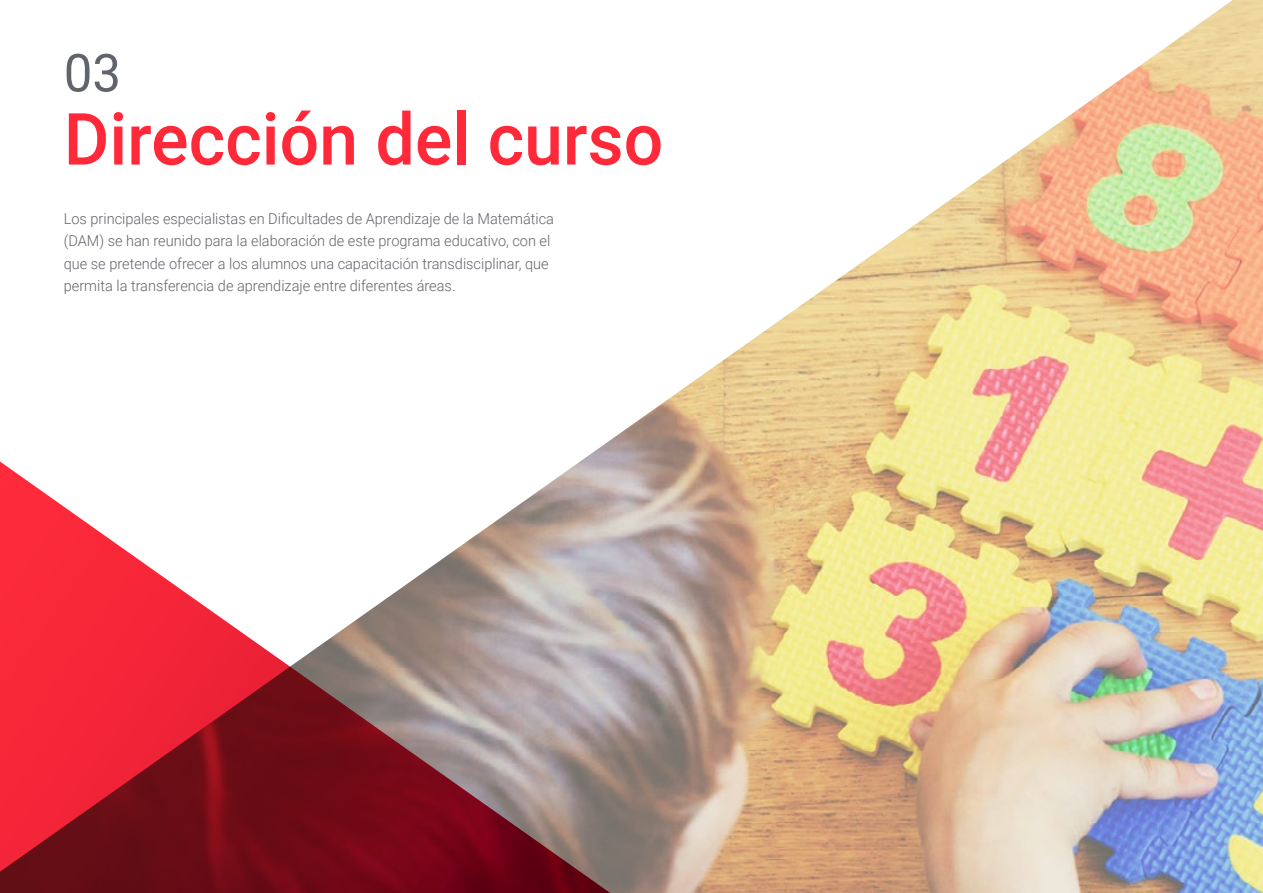
<style>
.page{position:relative;width:1263px;height:893px;background:#fff}
.page>*{position:absolute;margin:0;border:0;box-sizing:border-box;transform-origin:0 0}
.t1{font:500 72px "Roboto";color:#ff293a}
.t2{font:52.5px "Roboto";color:#61646a}
.t3{font:300 15px/22.5px "Roboto";color:#61646a}
</style>
<div class="page">
<img style="left:602px;top:0;width:661px;height:893px">
<svg style="left:0;top:446px;width:640px;height:447px"></svg>
<h2 class="t2" style="left:64px;top:36px;width:59px">03</h2>
<h1 class="t1" style="left:64px;top:89px;width:601px">Dirección del curso</h1>
<p class="t3" style="left:64px;top:207px;width:492px">Los principales especialistas en Dificultades de Aprendizaje de la Matemática (DAM) se han reunido para la elaboración de este programa educativo, con el que se pretende ofrecer a los alumnos una capacitación transdisciplinar, que permita la transferencia de aprendizaje entre diferentes áreas.</p>
</div>
